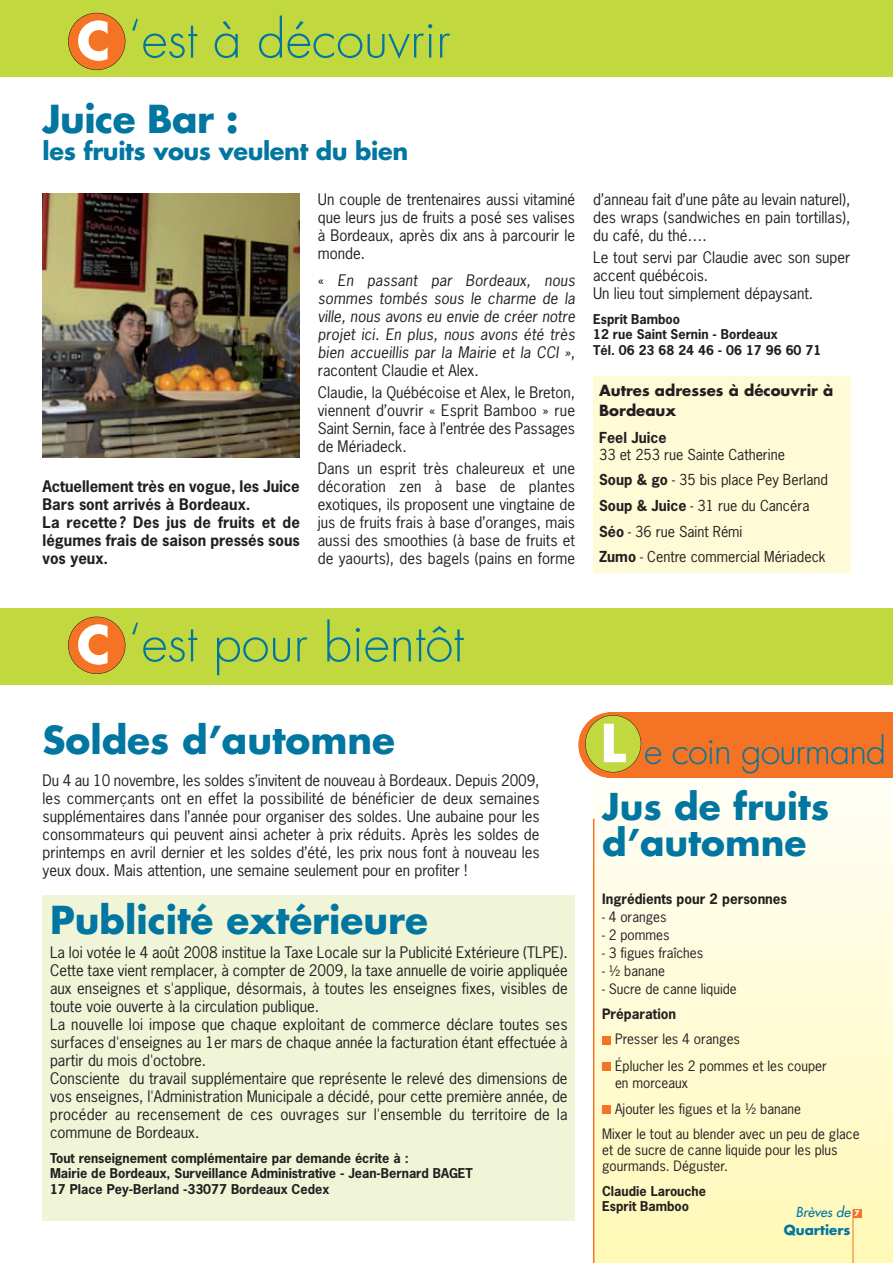
<style>
.page{position:relative;width:893px;height:1263px;background:#fff}
.page>*{position:absolute;margin:0;border:0;box-sizing:border-box;transform-origin:0 0}
.t1{font:300 51px "Futura";color:#0076a0}
.t2{font:700 37.5px "Futura";color:#0076a0}
.t3{font:300 36px/55.9px "Futura";letter-spacing:-.025em;color:#0076a0}
.t4{font:700 36px "Futura";color:#0076a0}
.t5{font:700 24px "Futura";letter-spacing:-.015em;color:#0076a0}
.t6{font:15px/18px "News Gothic";color:#231f20;text-align:justify}
.t7{font:italic 15px/18px "News Gothic";letter-spacing:.015em;color:#231f20;text-align:justify}
.t8{font:700 15px/18px "News Gothic";color:#231f20}
.t9{font:700 15px/19.5px "Futura";color:#231f20}
.t10{font:14.25px/25.7px "News Gothic";color:#231f20}
.t11{font:700 14.25px "News Gothic";color:#231f20}
.t12{font:13.5px/26.5px "News Gothic";color:#231f20}
.t13{font:700 13.5px "News Gothic";color:#231f20}
.t14{font:700 13.5px/17.9px "Futura";color:#0076a0}
.t15{font:700 12.75px/15.3px "News Gothic";color:#231f20}
.s1{font-weight:700;color:#fff}
.s2{font-style:normal}
.s3{font-weight:700}
.s4{font-weight:700;font-size:51px;color:#fff}
.s5{font-weight:400;font-style:italic}
.s6{font-size:7.5px;color:#fff}
</style>
<div class="page">
<svg style="left:593px;top:795px;width:300px;height:468px;background:#fefbd4"></svg>
<div style="left:0;top:0;width:893px;height:77px;background:#c2d83f"></div>
<div style="left:68px;top:13px;width:57px;height:57px;background:#f47325;border-radius:50%"></div>
<div style="left:68px;top:13px;width:57px;height:57px;border:1px solid #231f20;border-radius:50%"></div>
<div style="left:853px;top:1209px;width:8px;height:9px;background:#f47325"></div>
<hr style="left:853px;top:1209px;width:1px;height:54px;background:#f47325">
<div style="left:602px;top:1105px;width:9px;height:9px;background:#f47325"></div>
<div style="left:602px;top:1062px;width:9px;height:9px;background:#f47325"></div>
<div style="left:602px;top:1036px;width:9px;height:8px;background:#f47325"></div>
<hr style="left:593px;top:819px;width:1px;height:444px;background:#f47325">
<div style="left:578px;top:712px;width:315px;height:67px;background:#f47325"></div>
<div style="left:585px;top:715px;width:56px;height:57px;background:#c2d83f;border-radius:50%"></div>
<div style="left:585px;top:715px;width:56px;height:57px;border:1px solid #231f20;border-radius:50%"></div>
<img style="left:43px;top:193px;width:257px;height:265px">
<div style="left:593px;top:376px;width:257px;height:197px;background:#fffbd6"></div>
<div style="left:43px;top:895px;width:532px;height:325px;background:#f0f5d7"></div>
<div style="left:0;top:608px;width:893px;height:77px;background:#c2d83f"></div>
<div style="left:68px;top:617px;width:57px;height:57px;background:#f47325;border-radius:50%"></div>
<div style="left:68px;top:617px;width:57px;height:57px;border:1px solid #231f20;border-radius:50%"></div>
<h1 class="t1" style="left:77px;top:15px;width:375px"><span class="s1">C</span> ‘est à découvrir</h1>
<h2 class="t2" style="left:43px;top:102px;width:198px">Juice Bar :</h2>
<h3 class="t5" style="left:43px;top:140px;width:367px">les fruits vous veulent du bien</h3>
<p class="t8" style="left:43px;top:478px;width:259px">Actuellement très en vogue, les Juice<br>Bars sont arrivés à Bordeaux.<br>La recette ? Des jus de fruits et de légumes frais de saison pressés sous vos yeux.</p>
<p class="t6" style="left:318px;top:191px;width:259px">Un couple de trentenaires aussi vitaminé que leurs jus de fruits a posé ses valises à Bordeaux, après dix ans à parcourir le monde.</p>
<p class="t7" style="left:318px;top:271px;width:259px"><span class="s2">«</span> En passant par Bordeaux, nous sommes tombés sous le charme de la ville, nous avons eu envie de créer notre projet ici. En plus, nous avons été très bien accueillis par la Mairie et la CCI »<span class="s2">, racontent Claudie et Alex.</span></p>
<p class="t6" style="left:318px;top:384px;width:259px">Claudie, la Québécoise et Alex, le Breton, viennent d’ouvrir « Esprit Bamboo » rue Saint Sernin, face à l’entrée des Passages de Mériadeck.</p>
<p class="t6" style="left:318px;top:460px;width:259px">Dans un esprit très chaleureux et une décoration zen à base de plantes exotiques, ils proposent une vingtaine de jus de fruits frais à base d’oranges, mais aussi des smoothies (à base de fruits et de yaourts), des bagels (pains en forme</p>
<p class="t6" style="left:593px;top:191px;width:259px">d’anneau fait d’une pâte au levain naturel), des wraps (sandwiches en pain tortillas), du café, du thé….</p>
<p class="t6" style="left:593px;top:249px;width:259px;text-align:left">Le tout servi par Claudie avec son super accent québécois.<br>Un lieu tout simplement dépaysant.</p>
<p class="t15" style="left:593px;top:312px;width:230px">Esprit Bamboo<br>12 rue Saint Sernin - Bordeaux<br>Tél. 06 23 68 24 46 - 06 17 96 60 71</p>
<p class="t9" style="left:599px;top:382px;width:236px">Autres adresses à découvrir à<br>Bordeaux</p>
<p class="t11" style="left:599px;top:429px;width:69px">Feel Juice</p>
<p class="t10" style="left:599px;top:442px;width:230px">33 et 253 rue Sainte Catherine<br><span class="s3">Soup &amp; go</span> - 35 bis place Pey Berland<br><span class="s3">Soup &amp; Juice</span> - 31 rue du Cancéra<br><span class="s3">Séo</span> - 36 rue Saint Rémi<br><span class="s3">Zumo</span> - Centre commercial Mériadeck</p>
<h1 class="t1" style="left:77px;top:619px;width:389px"><span class="s1">C</span> ‘est pour bientôt</h1>
<h2 class="t2" style="left:43px;top:723px;width:354px">Soldes d’automne</h2>
<p class="t6" style="left:42px;top:771px;width:499px">Du 4 au 10 novembre, les soldes s’invitent de nouveau à Bordeaux. Depuis 2009, les commerçants ont en effet la possibilité de bénéficier de deux semaines supplémentaires dans l’année pour organiser des soldes. Une aubaine pour les consommateurs qui peuvent ainsi acheter à prix réduits. Après les soldes de printemps en avril dernier et les soldes d’été, les prix nous font à nouveau les yeux doux. Mais attention, une semaine seulement pour en profiter !</p>
<h2 class="t2" style="left:50px;top:902px;width:379px">Publicité extérieure</h2>
<p class="t6" style="left:50px;top:944px;width:519px;text-align:left">La loi votée le 4 août 2008 institue la Taxe Locale sur la Publicité Extérieure (TLPE).<br>Cette taxe vient remplacer, à compter de 2009, la taxe annuelle de voirie appliquée aux enseignes et s'applique, désormais, à toutes les enseignes fixes, visibles de toute voie ouverte à la circulation publique.<br>La nouvelle loi impose que chaque exploitant de commerce déclare toutes ses surfaces d'enseignes au 1er mars de chaque année la facturation étant effectuée à partir du mois d'octobre.<br>Consciente du travail supplémentaire que représente le relevé des dimensions de vos enseignes, l'Administration Municipale a décidé, pour cette première année, de procéder au recensement de ces ouvrages sur l'ensemble du territoire de la commune de Bordeaux.</p>
<p class="t15" style="left:50px;top:1151px;width:424px">Tout renseignement complémentaire par demande écrite à :<br>Mairie de Bordeaux, Surveillance Administrative - Jean-Bernard BAGET<br>17 Place Pey-Berland -33077 Bordeaux Cedex</p>
<h3 class="t3" style="left:601px;top:725px;width:287px"><span class="s4">L</span> e coin gourmand<br><span class="s3">Jus de fruits</span></h3>
<h3 class="t4" style="left:602px;top:826px;width:206px">d’automne</h3>
<p class="t13" style="left:602px;top:891px;width:187px">Ingrédients pour 2 personnes</p>
<p class="t12" style="left:602px;top:904px;width:66px">- 4 oranges</p>
<p class="t12" style="left:602px;top:922px;width:69px">- 2 pommes</p>
<p class="t12" style="left:602px;top:940px;width:103px">- 3 figues fraîches</p>
<p class="t12" style="left:602px;top:958px;width:64px">- ½ banane</p>
<p class="t12" style="left:602px;top:976px;width:136px">- Sucre de canne liquide</p>
<p class="t13" style="left:602px;top:1006px;width:76px">Préparation</p>
<p class="t12" style="left:615px;top:1026px;width:213px">Presser les 4 oranges<br>Éplucher les 2 pommes et les couper</p>
<p class="t12" style="left:615px;top:1070px;width:74px">en morceaux</p>
<p class="t12" style="left:615px;top:1096px;width:187px">Ajouter les figues et la ½ banane</p>
<p class="t12" style="left:602px;top:1121px;width:259px">Mixer le tout au blender avec un peu de glace</p>
<p class="t12" style="left:602px;top:1142px;width:237px;line-height:16.2px">et de sucre de canne liquide pour les plus gourmands. Déguster.</p>
<p class="t15" style="left:602px;top:1183px;width:105px">Claudie Larouche<br>Esprit Bamboo</p>
<p class="t14" style="left:784px;top:1204px;width:77px;text-indent:12px"><span class="s5">Brèves de</span> <span class="s6">7<br></span>Quartiers</p>
</div>
